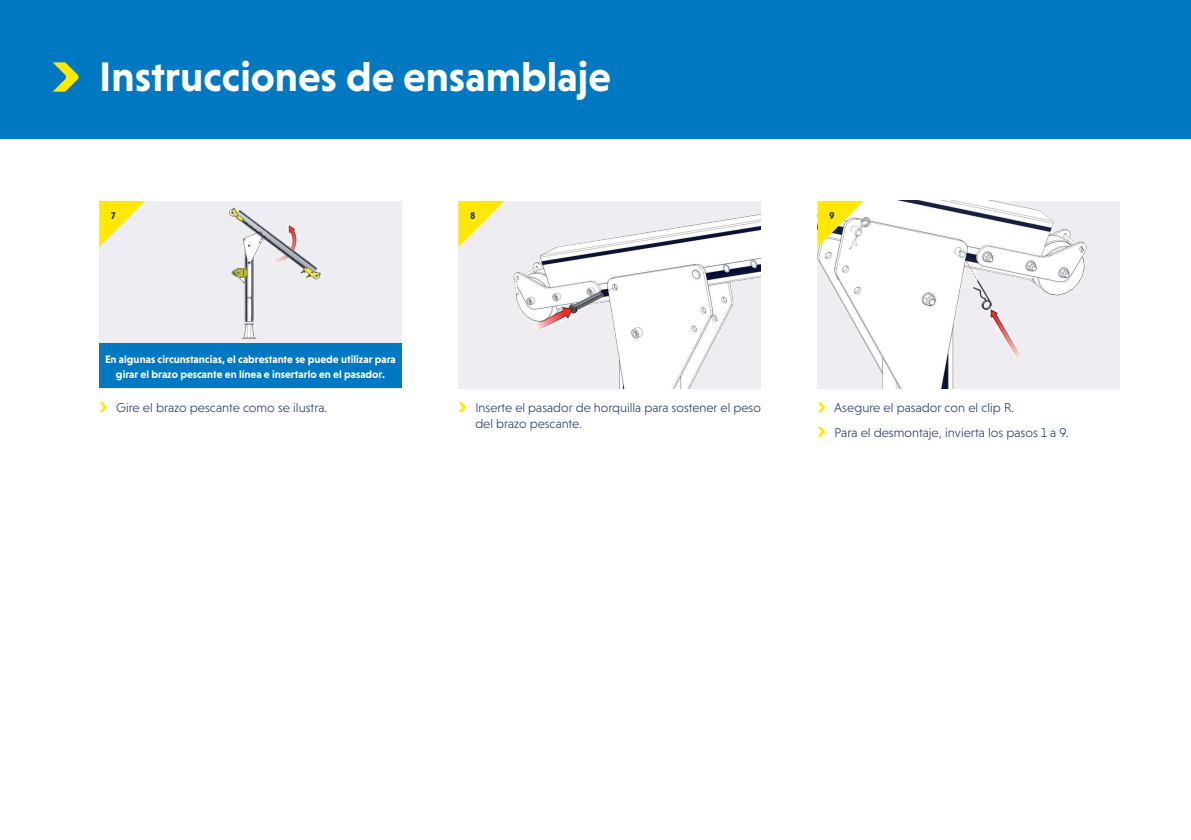
<style>
.page{position:relative;width:1191px;height:840px;background:#fff}
.page>*{position:absolute;margin:0;border:0;box-sizing:border-box;transform-origin:0 0}
.t1{font:700 42px "Niveau Grotesk";color:#fff}
.Assembly_Bullets{font:300 13px/16px "Niveau Grotesk";color:#213570}
.Assembly_NB{font:700 11px/15px "Niveau Grotesk";color:#fff;text-align:center}
.t2{font:700 10px "Niveau Grotesk";color:#213570}
</style>
<div class="page">
<div style="left:0;top:0;width:1191px;height:138px;background:#0079c2"></div>
<hr style="left:1190px;top:0;width:1px;height:839px;background:#0079c2">
<svg style="left:99px;top:402px;width:8px;height:10px"></svg>
<div style="left:99px;top:201px;width:303px;height:187px;background:#eeeef2"></div>
<img style="left:229px;top:207px;width:94px;height:132px">
<svg style="left:458px;top:402px;width:8px;height:10px"></svg>
<svg style="left:817px;top:402px;width:8px;height:10px"></svg>
<svg style="left:817px;top:426px;width:8px;height:10px"></svg>
<div style="left:458px;top:201px;width:303px;height:187px;background:#eeeef2"></div>
<img style="left:504px;top:201px;width:257px;height:187px">
<div style="left:817px;top:201px;width:303px;height:187px;background:#eeeef2"></div>
<img style="left:817px;top:201px;width:270px;height:187px">
<div style="left:99px;top:343px;width:303px;height:45px;background:#0079c2"></div>
<svg style="left:53px;top:62px;width:26px;height:30px"></svg>
<svg style="left:99px;top:201px;width:46px;height:46px"></svg>
<svg style="left:458px;top:201px;width:46px;height:46px"></svg>
<svg style="left:817px;top:201px;width:46px;height:46px"></svg>
<p class="t1" style="left:99px;top:53px;width:513px">Instrucciones de ensamblaje</p>
<p class="t2" style="left:111px;top:209px;width:6px">7</p>
<p class="t2" style="left:470px;top:209px;width:7px">8</p>
<p class="t2" style="left:829px;top:209px;width:7px">9</p>
<p class="Assembly_NB" style="left:105px;top:351px;width:292px">En algunas circunstancias, el cabrestante se puede utilizar para girar el brazo pescante en línea e insertarlo en el pasador.</p>
<p class="Assembly_Bullets" style="left:116px;top:399px;width:213px">Gire el brazo pescante como se ilustra.</p>
<p class="Assembly_Bullets" style="left:475px;top:399px;width:287px">Inserte el pasador de horquilla para sostener el peso del brazo pescante.</p>
<p class="Assembly_Bullets" style="left:834px;top:399px;width:182px">Asegure el pasador con el clip R.</p>
<p class="Assembly_Bullets" style="left:834px;top:424px;width:236px">Para el desmontaje, invierta los pasos 1 a 9.</p>
</div>
